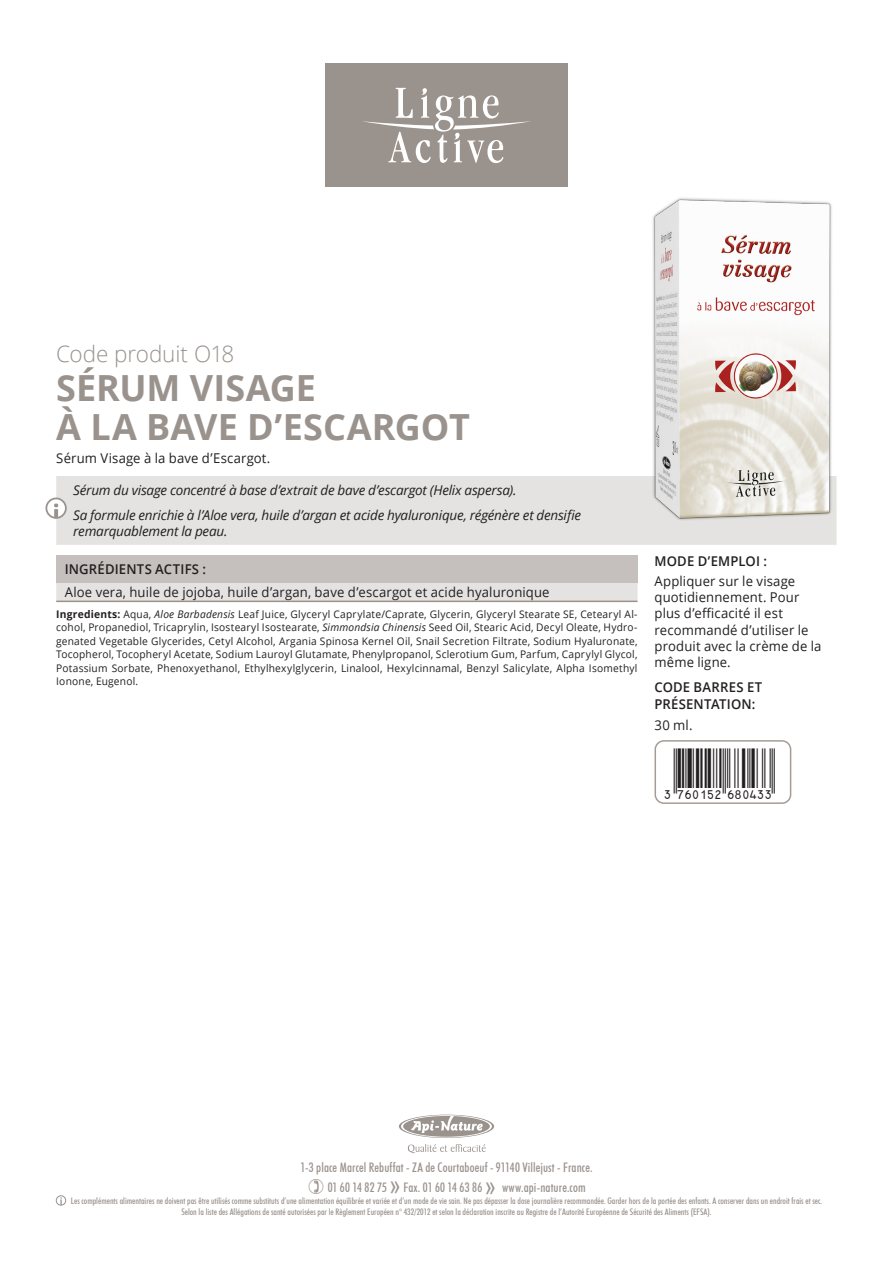
<style>
.page{position:relative;width:893px;height:1263px;background:#fff}
.page>*{position:absolute;margin:0;border:0;box-sizing:border-box;transform-origin:0 0}
.t1{font:700 36px "Open Sans";color:#9a928d}
.t2{font:300 22.5px "Open Sans";letter-spacing:-.01em;color:#9a928d}
.t3{font:13.5px/16.2px "Open Sans";letter-spacing:.01em;color:#231f20}
.t4{font:italic 13.5px/16.5px "Open Sans";letter-spacing:-.015em;color:#231f20}
.t5{font:600 13.5px/16.5px "Open Sans";letter-spacing:.01em;color:#231f20}
.t6{font:500 condensed 13.05px/20.1px "Futura BT";letter-spacing:.01em;color:#9a928d}
.t7{font:10.5px/13.5px "Open Sans";letter-spacing:.02em;color:#231f20;text-align:justify}
.t8{font:500 condensed 9px/10.8px "Futura BT";color:#9a928d;text-align:center}
.s1{font-weight:700}
.s2{font-style:italic}
.s3{font-family:"Arial Narrow";font-weight:400;font-stretch:normal;font-size:25.95px}
</style>
<div class="page">
<div style="left:325px;top:64px;width:243px;height:123px;background:#9a928d"></div>
<svg style="left:363px;top:88px;width:167px;height:75px"></svg>
<svg style="left:60px;top:1197px;width:2px;height:6px"></svg>
<div style="left:56px;top:1195px;width:10px;height:10px;border:1px solid #9a928d;border-radius:50%"></div>
<svg style="left:399px;top:1115px;width:95px;height:23px"></svg>
<svg style="left:408px;top:1144px;width:78px;height:9px"></svg>
<svg style="left:56px;top:476px;width:780px;height:125px;fill:#e5e3e1"></svg>
<div style="left:56px;top:555px;width:581px;height:27px;background:#c5bfbd"></div>
<hr style="left:56px;top:601px;width:581px;height:1px;background:#9a928d">
<div style="left:654px;top:740px;width:137px;height:64px;border:2px solid #a79b95;border-radius:9px"></div>
<svg style="left:46px;top:498px;width:20px;height:20px"></svg>
<svg style="left:54px;top:503px;width:4px;height:13px"></svg>
<div style="left:45px;top:497px;width:22px;height:22px;border:2px solid #9a928d;border-radius:50%"></div>
<img style="left:643px;top:198px;width:194px;height:326px">
<p class="t2" style="left:56px;top:339px;width:180px">Code produit O18</p>
<p class="t1" style="left:56px;top:363px;width:261px">SÉRUM VISAGE</p>
<p class="t1" style="left:56px;top:402px;width:415px">À LA BAVE D’ESCARGOT</p>
<p class="t3" style="left:56px;top:450px;width:216px">Sérum Visage à la bave d’Escargot.</p>
<p class="t4" style="left:73px;top:481px;width:445px">Sérum du visage concentré à base d’extrait de bave d’escargot (Helix aspersa).</p>
<p class="t4" style="left:73px;top:506px;width:509px">Sa formule enrichie à l’Aloe vera, huile d’argan et acide hyaluronique, régénère et densifie remarquablement la peau.</p>
<p class="t5" style="left:65px;top:561px;width:143px">INGRÉDIENTS ACTIFS :</p>
<p class="t3" style="left:65px;top:584px;width:486px">Aloe vera, huile de jojoba, huile d’argan, bave d’escargot et acide hyaluronique</p>
<p class="t7" style="left:56px;top:607px;width:583px"><span class="s1">Ingredients:</span> Aqua, <span class="s2">Aloe Barbadensis</span> Leaf Juice, Glyceryl Caprylate/Caprate, Glycerin, Glyceryl Stearate SE, Cetearyl Al&shy;cohol, Propanediol, Tricaprylin, Isostearyl Isostearate, <span class="s2">Simmondsia Chinensis</span> Seed Oil, Stearic Acid, Decyl Oleate, Hydro&shy;genated Vegetable Glycerides, Cetyl Alcohol, Argania Spinosa Kernel Oil, Snail Secretion Filtrate, Sodium Hyaluronate, Tocopherol, Tocopheryl Acetate, Sodium Lauroyl Glutamate, Phenylpropanol, Sclerotium Gum, Parfum, Caprylyl Glycol, Potassium Sorbate, Phenoxyethanol, Ethylhexylglycerin, Linalool, Hexylcinnamal, Benzyl Salicylate, Alpha Isomethyl Ionone, Eugenol.</p>
<p class="t5" style="left:654px;top:552px;width:114px">MODE D’EMPLOI :</p>
<p class="t3" style="left:654px;top:573px;width:168px">Appliquer sur le visage quotidiennement. Pour plus d’efficacité il est recommandé d’utiliser le produit avec la crème de la même ligne.</p>
<p class="t5" style="left:654px;top:679px;width:109px">CODE BARRES ET<br>PRÉSENTATION:</p>
<p class="t3" style="left:654px;top:716px;width:39px">30 ml.</p>
<p class="t6" style="left:328px;top:1157px;width:266px;text-indent:-27px">1-3 place Marcel Rebuffat - ZA de Courtaboeuf - 91140 Villejust - France.<br>01 60 14 82 75 <span class="s3">»</span> Fax. 01 60 14 63 86 <span class="s3">»</span> www.api-nature.com</p>
<p class="t8" style="left:71px;top:1195px;width:753px">Les compléments alimentaires ne doivent pas être utilisés comme substituts d’une alimentation équilibrée et variée et d’un mode de vie sain. Ne pas dépasser la dose journalière recommandée. Garder hors de la portée des enfants. A conserver dans un endroit frais et sec.<br>Selon la liste des Allégations de santé autorisées par le Règlement Européen n° 432/2012 et selon la déclaration inscrite au Registre de l’Autorité Européenne de Sécurité des Aliments (EFSA).</p>
</div>
